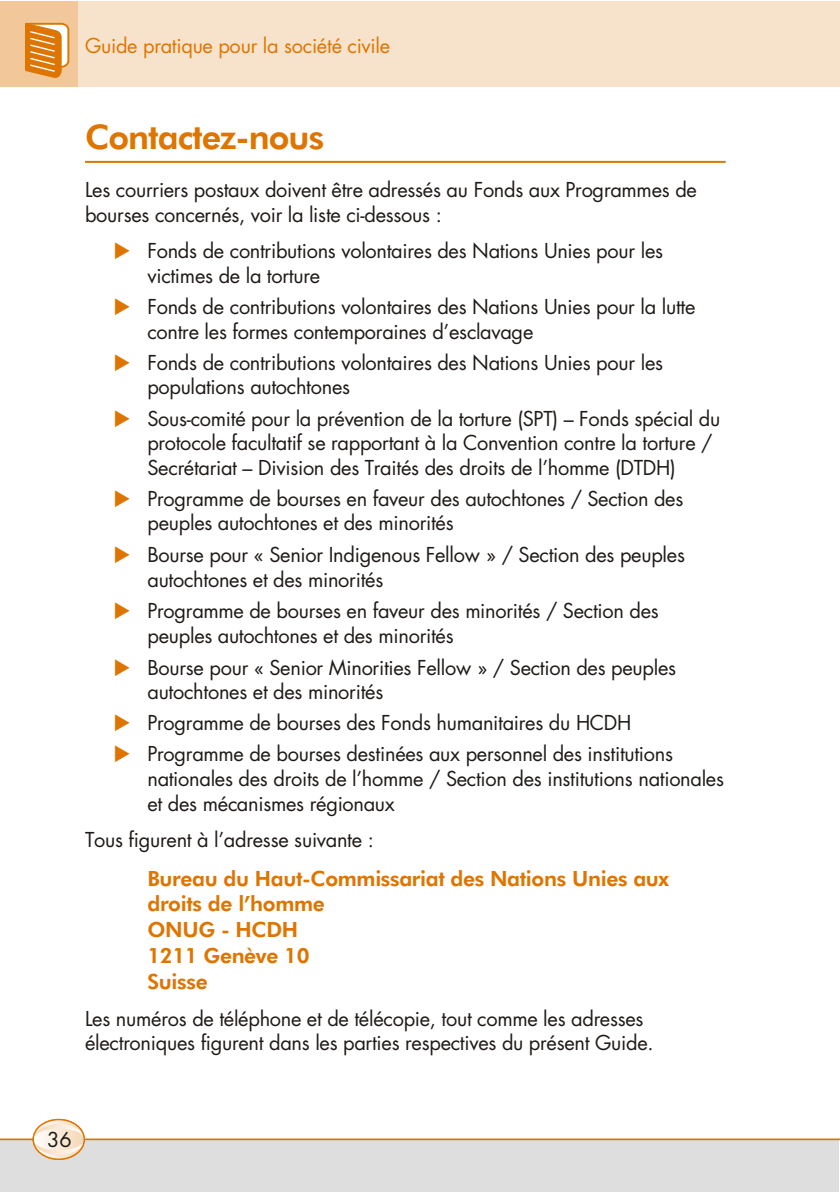
<style>
.page{position:relative;width:840px;height:1192px;background:#fff}
.page>*{position:absolute;margin:0;border:0;box-sizing:border-box;transform-origin:0 0}
.t1{font:34px "Futura Hv BT";letter-spacing:-.03em;color:#de7500}
.t2{font:21px/25.8px "Futura Hv BT";letter-spacing:-.015em;color:#de7500}
.t3{font:20px/24.6px "Futura";letter-spacing:-.015em;color:#1f1a17}
.t4{font:20px "Futura";letter-spacing:-.015em;color:#de7500}
.s1{color:#de7500}
</style>
<div class="page">
<div style="left:0;top:1140px;width:839px;height:52px;background:#dedede"></div>
<div style="left:77px;top:1px;width:762px;height:86px;background:#f7e3cc"></div>
<div style="left:0;top:1px;width:77px;height:86px;background:#f2c799"></div>
<svg style="left:25px;top:23px;width:44px;height:55px;background:#e69a45"></svg>
<hr style="left:0;top:1139px;width:839px;height:1px;background:#de7500">
<svg style="left:33px;top:1120px;width:51px;height:39px"></svg>
<div style="left:33px;top:1124px;width:51px;height:31px;background:linear-gradient(to right,#f6dab9,#fdf8f3);border-radius:50%"></div>
<div style="left:33px;top:1129px;width:51px;height:21px;background:linear-gradient(to right,#fffefe,#f5d7b4);border-radius:50%"></div>
<div style="left:33px;top:1119px;width:52px;height:41px;border:1px solid #de7500;border-radius:50%"></div>
<hr style="left:85px;top:161px;width:641px;height:2px;background:#de7500">
<p class="t4" style="left:85px;top:39px;width:307px">Guide pratique pour la société civile</p>
<h1 class="t1" style="left:85px;top:123px;width:241px">Contactez-nous</h1>
<p class="t3" style="left:85px;top:181px;width:613px">Les courriers postaux doivent être adressés au Fonds aux Programmes de bourses concernés, voir la liste ci-dessous :</p>
<p class="t3" style="left:147px;top:242px;width:517px;text-indent:-34px"><span class="s1">◆</span> Fonds de contributions volontaires des Nations Unies pour les victimes de la torture</p>
<p class="t3" style="left:147px;top:298px;width:550px;text-indent:-34px"><span class="s1">◆</span> Fonds de contributions volontaires des Nations Unies pour la lutte contre les formes contemporaines d’esclavage</p>
<p class="t3" style="left:147px;top:353px;width:517px;text-indent:-34px"><span class="s1">◆</span> Fonds de contributions volontaires des Nations Unies pour les populations autochtones</p>
<p class="t3" style="left:147px;top:409px;width:574px;text-indent:-34px"><span class="s1">◆</span> Sous-comité pour la prévention de la torture (SPT) – Fonds spécial du protocole facultatif se rapportant à la Convention contre la torture /<br>Secrétariat – Division des Traités des droits de l’homme (DTDH)</p>
<p class="t3" style="left:147px;top:489px;width:537px;text-indent:-34px"><span class="s1">◆</span> Programme de bourses en faveur des autochtones / Section des peuples autochtones et des minorités</p>
<p class="t3" style="left:147px;top:546px;width:539px;text-indent:-34px"><span class="s1">◆</span> Bourse pour « Senior Indigenous Fellow » / Section des peuples autochtones et des minorités</p>
<p class="t3" style="left:147px;top:602px;width:513px;text-indent:-34px"><span class="s1">◆</span> Programme de bourses en faveur des minorités / Section des peuples autochtones et des minorités</p>
<p class="t3" style="left:147px;top:658px;width:530px;text-indent:-34px"><span class="s1">◆</span> Bourse pour « Senior Minorities Fellow » / Section des peuples autochtones et des minorités</p>
<p class="t3" style="left:113px;top:714px;width:520px"><span class="s1">◆</span> Programme de bourses des Fonds humanitaires du HCDH</p>
<p class="t3" style="left:147px;top:745px;width:578px;text-indent:-34px"><span class="s1">◆</span> Programme de bourses destinées aux personnel des institutions nationales des droits de l’homme / Section des institutions nationales et des mécanismes régionaux</p>
<p class="t3" style="left:85px;top:831px;width:290px">Tous figurent à l’adresse suivante :</p>
<p class="t2" style="left:147px;top:867px;width:523px">Bureau du Haut-Commissariat des Nations Unies aux droits de l’homme<br>ONUG - HCDH<br>1211 Genève 10<br>Suisse</p>
<p class="t3" style="left:85px;top:1009px;width:570px">Les numéros de téléphone et de télécopie, tout comme les adresses électroniques figurent dans les parties respectives du présent Guide.</p>
<p class="t3" style="left:47px;top:1130px;width:26px">36</p>
</div>
